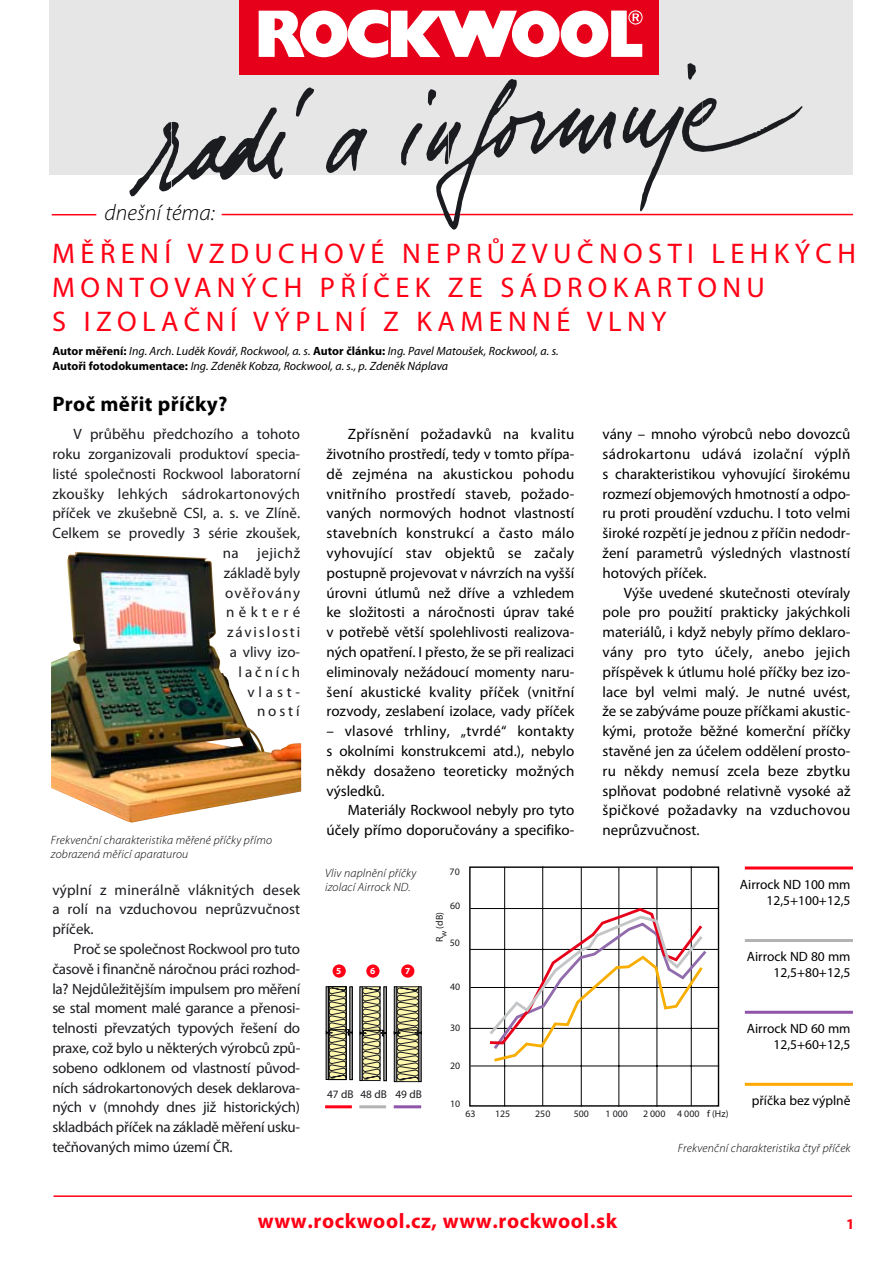
<style>
.page{position:relative;width:894px;height:1263px;background:#fff}
.page>*{position:absolute;margin:0;border:0;box-sizing:border-box;transform-origin:0 0}
.t1{font:28.5px/34.2px "Myriad CE";letter-spacing:.19em;color:#ff0015}
.t2{font:italic 300 22.5px "Myriad CE";color:#000}
.t3{font:700 21px "Myriad CE";letter-spacing:.03em;color:#ff0015}
.t4{font:700 21px "Myriad CE";letter-spacing:.015em;color:#000}
.t5{font:15px/19.8px "Myriad CE";color:#000;text-align:justify}
.t6{font:15px/19.8px "Myriad CE";letter-spacing:.005em;color:#1b1c20;text-align:justify}
.t7{font:700 15px "Myriad CE";color:#ff0015}
.t8{font:13.5px/16.2px "Myriad CE";color:#000;text-align:right}
.t9{font:italic 12px/14.4px "Myriad CE";color:#000}
.t10{font:italic 300 12px/14.4px "Myriad CE";letter-spacing:.015em;color:#000}
.t11{font:11.25px "Myriad CE";color:#1b1c20}
.t12{font:9.9px "Myriad CE";color:#1b1c20}
.t13{font:700 9.3px "Myriad CE";color:#fff}
.s1{font-weight:700;font-style:normal}
</style>
<div class="page">
<div style="left:49px;top:0;width:804px;height:175px;background:#e6e6e6"></div>
<hr style="left:222px;top:214px;width:631px;height:1px;background:#ff0015">
<div style="left:239px;top:0;width:419px;height:74px;background:#e6001a"></div>
<svg style="left:259px;top:9px;width:384px;height:49px"></svg>
<svg style="left:129px;top:63px;width:674px;height:167px"></svg>
<hr style="left:52px;top:214px;width:44px;height:1px;background:#ff0015">
<img style="left:51px;top:552px;width:250px;height:271px">
<hr style="left:54px;top:1195px;width:798px;height:2px;background:#ff0015">
<svg style="left:326px;top:986px;width:27px;height:94px;background:#8d8a6f"></svg>
<svg style="left:360px;top:986px;width:27px;height:95px;background:#979478"></svg>
<svg style="left:394px;top:986px;width:28px;height:96px;background:#969370"></svg>
<div style="left:469px;top:866px;width:250px;height:241px;border:1px solid #000"></div>
<hr style="left:470px;top:908px;width:249px;height:1px;background:#000">
<hr style="left:470px;top:949px;width:249px;height:1px;background:#000">
<hr style="left:471px;top:987px;width:248px;height:1px;background:#000">
<hr style="left:470px;top:1028px;width:248px;height:1px;background:#000">
<hr style="left:471px;top:1066px;width:248px;height:1px;background:#000">
<hr style="left:504px;top:867px;width:1px;height:239px;background:#000">
<hr style="left:542px;top:866px;width:1px;height:240px;background:#000">
<hr style="left:581px;top:867px;width:1px;height:240px;background:#000">
<hr style="left:619px;top:867px;width:1px;height:240px;background:#000">
<hr style="left:657px;top:867px;width:1px;height:240px;background:#000">
<hr style="left:691px;top:866px;width:1px;height:240px;background:#000">
<svg style="left:487px;top:906px;width:222px;height:158px"></svg>
<hr style="left:745px;top:867px;width:108px;height:3px;background:#ff0015">
<hr style="left:325px;top:1105px;width:27px;height:3px;background:#ff0015">
<hr style="left:745px;top:939px;width:108px;height:3px;background:#b3b3b3">
<hr style="left:359px;top:1105px;width:27px;height:3px;background:#b3b3b3">
<hr style="left:745px;top:1011px;width:108px;height:3px;background:#9054aa">
<hr style="left:394px;top:1105px;width:27px;height:3px;background:#9054aa">
<hr style="left:745px;top:1083px;width:108px;height:3px;background:#ffa800">
<div style="left:333px;top:964px;width:13px;height:14px;background:#ff0015;border-radius:50%"></div>
<div style="left:366px;top:964px;width:14px;height:14px;background:#ff0015;border-radius:50%"></div>
<div style="left:401px;top:964px;width:13px;height:14px;background:#ff0015;border-radius:50%"></div>
<h2 class="t2" style="left:105px;top:204px;width:112px">dnešní téma:</h2>
<h1 class="t1" style="left:52px;top:239px;width:805px">MĚŘENÍ VZDUCHOVÉ NEPRŮZVUČNOSTI LEHKÝCH<br>MONTOVANÝCH PŘÍČEK ZE SÁDROKARTONU<br>S IZOLAČNÍ VÝPLNÍ Z KAMENNÉ VLNY</h1>
<p class="t9" style="left:52px;top:345px;width:508px"><span class="s1">Autor měření:</span> Ing. Arch. Luděk Kovář, Rockwool, a. s. <span class="s1">Autor článku:</span> Ing. Pavel Matoušek, Rockwool, a. s.<br><span class="s1">Autoři fotodokumentace:</span> Ing. Zdeněk Kobza, Rockwool, a. s., p. Zdeněk Náplava</p>
<h3 class="t4" style="left:52px;top:396px;width:177px">Proč měřit příčky?</h3>
<p class="t5" style="left:327px;top:426px;width:249px;text-indent:21px">Zpřísnění požadavků na kvalitu životního prostředí, tedy v tomto přípa&shy;dě zejména na akustickou pohodu vnitřního prostředí staveb, požado&shy;vaných normových hodnot vlastností stavebních konstrukcí a často málo vyhovující stav objektů se začaly postupně projevovat v návrzích na vyšší úrovni útlumů než dříve a vzhledem ke složitosti a náročnosti úprav také v potřebě větší spolehlivosti realizova&shy;ných opatření. I přesto, že se při realizaci eliminovaly nežádoucí momenty naru&shy;šení akustické kvality příček (vnitřní rozvody, zeslabení izolace, vady příček</p>
<p class="t5" style="left:327px;top:723px;width:249px">– vlasové trhliny, „tvrdé“ kontakty s okolními konstrukcemi atd.), nebylo někdy dosaženo teoreticky možných výsledků.</p>
<p class="t5" style="left:327px;top:802px;width:249px;text-align:right">Materiály Rockwool nebyly pro tyto účely přímo doporučovány a specifiko-</p>
<p class="t6" style="left:52px;top:426px;width:249px;text-align:right">V průběhu předchozího a tohoto roku zorganizovali produktoví specia&shy;listé společnosti Rockwool laboratorní zkoušky lehkých sádrokartonových příček ve zkušebně CSI, a. s. ve Zlíně.<br>Celkem se provedly 3 série zkoušek, na jejichž<br>základě byly<br>ověřovány<br>některé<br>závislosti<br>a vlivy izo-<br>lačních<br>vlast-<br>ností</p>
<p class="t10" style="left:51px;top:833px;width:223px">Frekvenční charakteristika měřené příčky přímo zobrazená měřicí aparaturou</p>
<p class="t5" style="left:603px;top:426px;width:249px">vány – mnoho výrobců nebo dovozců sádrokartonu udává izolační výplň s charakteristikou vyhovující širokému rozmezí objemových hmotností a odpo&shy;ru proti proudění vzduchu. I toto velmi široké rozpětí je jednou z příčin nedodr&shy;žení parametrů výsledných vlastností hotových příček.</p>
<p class="t5" style="left:603px;top:584px;width:249px;text-indent:21px">Výše uvedené skutečnosti otevíraly pole pro použití prakticky jakýchkoli materiálů, i když nebyly přímo deklaro&shy;vány pro tyto účely, anebo jejich příspěvek k útlumu holé příčky bez izo&shy;lace byl velmi malý. Je nutné uvést, že se zabýváme pouze příčkami akustic&shy;kými, protože běžné komerční příčky stavěné jen za účelem oddělení prosto&shy;ru někdy nemusí zcela beze zbytku splňovat podobné relativně vysoké až špičkové požadavky na vzduchovou neprůzvučnost.</p>
<p class="t6" style="left:52px;top:881px;width:249px">výplní z minerálně vláknitých desek a rolí na vzduchovou neprůzvučnost příček.</p>
<p class="t6" style="left:52px;top:940px;width:249px;text-indent:21px">Proč se společnost Rockwool pro tuto časově i finančně náročnou práci rozhod&shy;la? Nejdůležitějším impulsem pro měření se stal moment malé garance a přenosi&shy;telnosti převzatých typových řešení do praxe, což bylo u některých výrobců způ&shy;sobeno odklonem od vlastností původ&shy;ních sádrokartonových desek deklarova&shy;ných v (mnohdy dnes již historických) skladbách příček na základě měření usku&shy;tečňovaných mimo území ČR.</p>
<p class="t10" style="left:325px;top:866px;width:93px">Vliv naplnění příčky izolací Airrock ND.</p>
<p class="t8" style="left:740px;top:877px;width:112px">Airrock ND 100 mm<br>12,5+100+12,5</p>
<p class="t12" style="left:450px;top:868px;width:12px">70</p>
<p class="t12" style="left:450px;top:902px;width:12px">60</p>
<p class="t12" style="left:450px;top:939px;width:12px">50</p>
<p class="t12" style="left:450px;top:983px;width:12px">40</p>
<p class="t12" style="left:450px;top:1024px;width:12px">30</p>
<p class="t12" style="left:450px;top:1062px;width:12px">20</p>
<p class="t12" style="left:450px;top:1100px;width:12px">10</p>
<p class="t12" style="left:436px;top:942px;width:32px;rotate:-90deg">R<sub>w</sub> (dB)</p>
<p class="t8" style="left:747px;top:950px;width:105px">Airrock ND 80 mm<br>12,5+80+12,5</p>
<p class="t13" style="left:336px;top:968px;width:7px">5</p>
<p class="t13" style="left:370px;top:968px;width:7px">6</p>
<p class="t13" style="left:405px;top:967px;width:7px">7</p>
<p class="t8" style="left:747px;top:1022px;width:105px">Airrock ND 60 mm<br>12,5+60+12,5</p>
<p class="t11" style="left:327px;top:1090px;width:96px">47 dB 48 dB 49 dB</p>
<p class="t8" style="left:752px;top:1094px;width:100px">příčka bez výplně</p>
<p class="t12" style="left:465px;top:1110px;width:12px">63</p>
<p class="t12" style="left:495px;top:1110px;width:17px">125</p>
<p class="t12" style="left:535px;top:1110px;width:17px">250</p>
<p class="t12" style="left:574px;top:1110px;width:17px">500</p>
<p class="t12" style="left:606px;top:1110px;width:24px">1 000</p>
<p class="t12" style="left:643px;top:1110px;width:87px">2 000 4 000 f (Hz)</p>
<p class="t10" style="left:678px;top:1142px;width:174px">Frekvenční charakteristika čtyř příček</p>
<h3 class="t3" style="left:258px;top:1213px;width:361px">www.rockwool.cz, www.rockwool.sk</h3>
<p class="t7" style="left:846px;top:1218px;width:10px">1</p>
</div>
